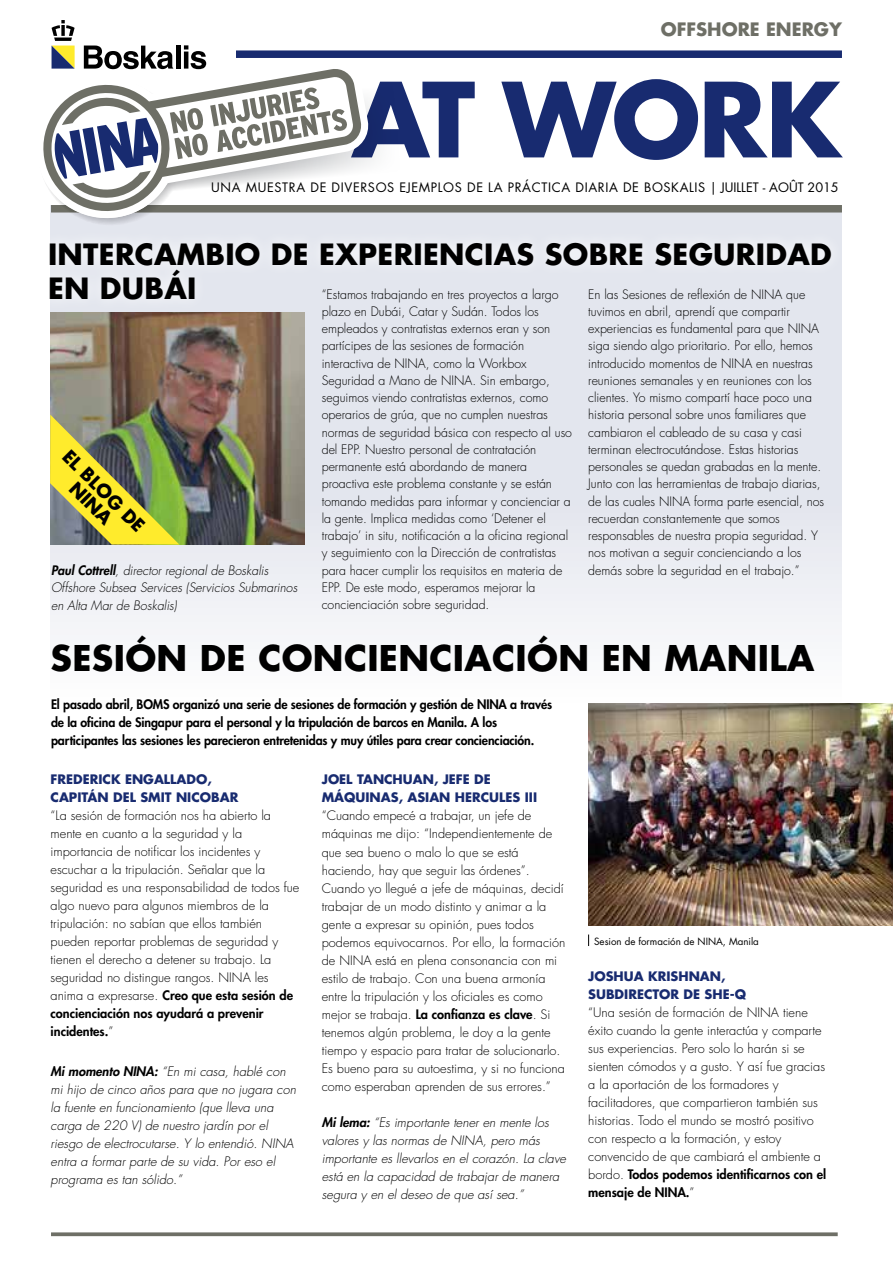
<style>
.page{position:relative;width:893px;height:1263px;background:#fff}
.page>*{position:absolute;margin:0;border:0;box-sizing:border-box;transform-origin:0 0}
.t1{font:700 100.5px "Futura Std";letter-spacing:-.03em;color:#182b70}
.t2{font:700 34.5px "Futura Std";letter-spacing:.01em;color:#000}
.t3{font:700 28.5px/34.5px "Futura Std";letter-spacing:.01em;color:#000}
.t4{font:700 18px "Futura Std";color:#6e6f66}
.t5{font:700 18px/18px "Futura Std";color:#000;text-align:center}
.t6{font:300 12.75px/18px "Futura Std";color:#000}
.t7{font:italic 300 12.75px/18px "Futura Std";color:#000}
.t8{font:800 12.75px/18px "Futura Std";letter-spacing:-.01em;color:#000}
.t9{font:700 12.75px/18px "Futura Std";color:#182b70}
.t10{font:12.6px "Futura Std";letter-spacing:.05em;color:#000}
.t11{font:9.75px "Futura Std";color:#000}
.s1{font-weight:800}
</style>
<div class="page">
<svg style="left:51px;top:212px;width:791px;height:417px;fill:#e3e6ee"></svg>
<img style="left:51px;top:313px;width:254px;height:231px">
<svg style="left:51px;top:1232px;width:787px;height:4px;background:#7c7d75"></svg>
<div style="left:236px;top:50px;width:606px;height:8px;background:#182b70"></div>
<div style="left:51px;top:205px;width:791px;height:7px;background:#6e6f66"></div>
<svg style="left:51px;top:62px;width:317px;height:156px"></svg>
<svg style="left:51px;top:67px;width:312px;height:146px"></svg>
<svg style="left:43px;top:77px;width:305px;height:151px"></svg>
<svg style="left:84px;top:46px;width:89px;height:23px"></svg>
<hr style="left:176px;top:46px;width:4px;height:23px;background:#000">
<svg style="left:184px;top:45px;width:22px;height:24px"></svg>
<svg style="left:52px;top:20px;width:23px;height:49px"></svg>
<div style="left:37px;top:230px;width:806px;height:82px;background:#e5e7ef"></div>
<svg style="left:588px;top:934px;width:1px;height:12px"></svg>
<img style="left:588px;top:703px;width:305px;height:223px">
<img style="left:50px;top:415px;width:129px;height:129px">
<h3 class="t4" style="left:661px;top:17px;width:183px">OFFSHORE ENERGY</h3>
<h1 class="t1" style="left:351px;top:53px;width:492px">AT WORK</h1>
<p class="t10" style="left:211px;top:179px;width:629px">UNA MUESTRA DE DIVERSOS EJEMPLOS DE LA PRÁCTICA DIARIA DE BOSKALIS | JUILLET - AOÛT 2015</p>
<h3 class="t3" style="left:48px;top:236px;width:785px">INTERCAMBIO DE EXPERIENCIAS SOBRE SEGURIDAD<br>EN DUBÁI</h3>
<p class="t6" style="left:322px;top:286px;width:252px;line-height:17.2px">“Estamos trabajando en tres proyectos a largo plazo en Dubái, Catar y Sudán. Todos los empleados y contratistas externos eran y son partícipes de las sesiones de formación interactiva de NINA, como la Workbox Seguridad a Mano de NINA. Sin embargo, seguimos viendo contratistas externos, como operarios de grúa, que no cumplen nuestras normas de seguridad básica con respecto al uso del EPP. Nuestro personal de contratación permanente está abordando de manera proactiva este problema constante y se están tomando medidas para informar y concienciar a la gente. Implica medidas como ‘Detener el trabajo’ in situ, notificación a la oficina regional y seguimiento con la Dirección de contratistas para hacer cumplir los requisitos en materia de EPP. De este modo, esperamos mejorar la concienciación sobre seguridad.</p>
<p class="t6" style="left:588px;top:286px;width:237px;line-height:17.2px">En las Sesiones de reflexión de NINA que tuvimos en abril, aprendí que compartir experiencias es fundamental para que NINA siga siendo algo prioritario. Por ello, hemos introducido momentos de NINA en nuestras reuniones semanales y en reuniones con los clientes. Yo mismo compartí hace poco una historia personal sobre unos familiares que cambiaron el cableado de su casa y casi terminan electrocutándose. Estas historias personales se quedan grabadas en la mente.<br>Junto con las herramientas de trabajo diarias, de las cuales NINA forma parte esencial, nos recuerdan constantemente que somos responsables de nuestra propia seguridad. Y nos motivan a seguir concienciando a los demás sobre la seguridad en el trabajo.”</p>
<h3 class="t5" style="left:72px;top:446px;width:108px;rotate:45deg">EL BLOG DE<br>NINA</h3>
<p class="t7" style="left:51px;top:562px;width:248px;line-height:17.2px"><span class="s1">Paul Cottrell</span>, director regional de Boskalis<br>Offshore Subsea Services (Servicios Submarinos en Alta Mar de Boskalis)</p>
<h2 class="t2" style="left:51px;top:635px;width:765px">SESIÓN DE CONCIENCIACIÓN EN MANILA</h2>
<p class="t8" style="left:51px;top:695px;width:503px">El pasado abril, BOMS organizó una serie de sesiones de formación y gestión de NINA a través de la oficina de Singapur para el personal y la tripulación de barcos en Manila. A los participantes las sesiones les parecieron entretenidas y muy útiles para crear concienciación.</p>
<p class="t9" style="left:51px;top:770px;width:189px">FREDERICK ENGALLADO,<br>CAPITÁN DEL SMIT NICOBAR</p>
<p class="t6" style="left:51px;top:807px;width:250px">“La sesión de formación nos ha abierto la mente en cuanto a la seguridad y la importancia de notificar los incidentes y escuchar a la tripulación. Señalar que la seguridad es una responsabilidad de todos fue algo nuevo para algunos miembros de la tripulación: no sabían que ellos también pueden reportar problemas de seguridad y tienen el derecho a detener su trabajo. La seguridad no distingue rangos. NINA les anima a expresarse. <span class="s1">Creo que esta sesión de concienciación nos ayudará a prevenir incidentes.</span>”</p>
<p class="t7" style="left:51px;top:1063px;width:247px"><span class="s1">Mi momento NINA:</span> “En mi casa, hablé con mi hijo de cinco años para que no jugara con la fuente en funcionamiento (que lleva una carga de 220 V) de nuestro jardín por el riesgo de electrocutarse. Y lo entendió. NINA entra a formar parte de su vida. Por eso el programa es tan sólido.”</p>
<p class="t9" style="left:322px;top:770px;width:217px">JOEL TANCHUAN, JEFE DE<br>MÁQUINAS, ASIAN HERCULES III</p>
<p class="t6" style="left:322px;top:807px;width:245px">“Cuando empecé a trabajar, un jefe de máquinas me dijo: “Independientemente de que sea bueno o malo lo que se está haciendo, hay que seguir las órdenes”.<br>Cuando yo llegué a jefe de máquinas, decidí trabajar de un modo distinto y animar a la gente a expresar su opinión, pues todos podemos equivocarnos. Por ello, la formación de NINA está en plena consonancia con mi estilo de trabajo. Con una buena armonía entre la tripulación y los oficiales es como mejor se trabaja. <span class="s1">La confianza es clave</span>. Si tenemos algún problema, le doy a la gente tiempo y espacio para tratar de solucionarlo.<br>Es bueno para su autoestima, y si no funciona como esperaban aprenden de sus errores.”</p>
<p class="t7" style="left:322px;top:1113px;width:246px"><span class="s1">Mi lema:</span> “Es importante tener en mente los valores y las normas de NINA, pero más importante es llevarlos en el corazón. La clave está en la capacidad de trabajar de manera segura y en el deseo de que así sea.”</p>
<p class="t11" style="left:594px;top:935px;width:166px">Sesion de formación de NINA, Manila</p>
<p class="t9" style="left:588px;top:967px;width:159px">JOSHUA KRISHNAN,<br>SUBDIRECTOR DE SHE-Q</p>
<p class="t6" style="left:588px;top:1003px;width:240px">“Una sesión de formación de NINA tiene éxito cuando la gente interactúa y comparte sus experiencias. Pero solo lo harán si se sienten cómodos y a gusto. Y así fue gracias a la aportación de los formadores y facilitadores, que compartieron también sus historias. Todo el mundo se mostró positivo con respecto a la formación, y estoy convencido de que cambiará el ambiente a bordo. <span class="s1">Todos podemos identificarnos con el mensaje de NINA.</span>”</p>
</div>
